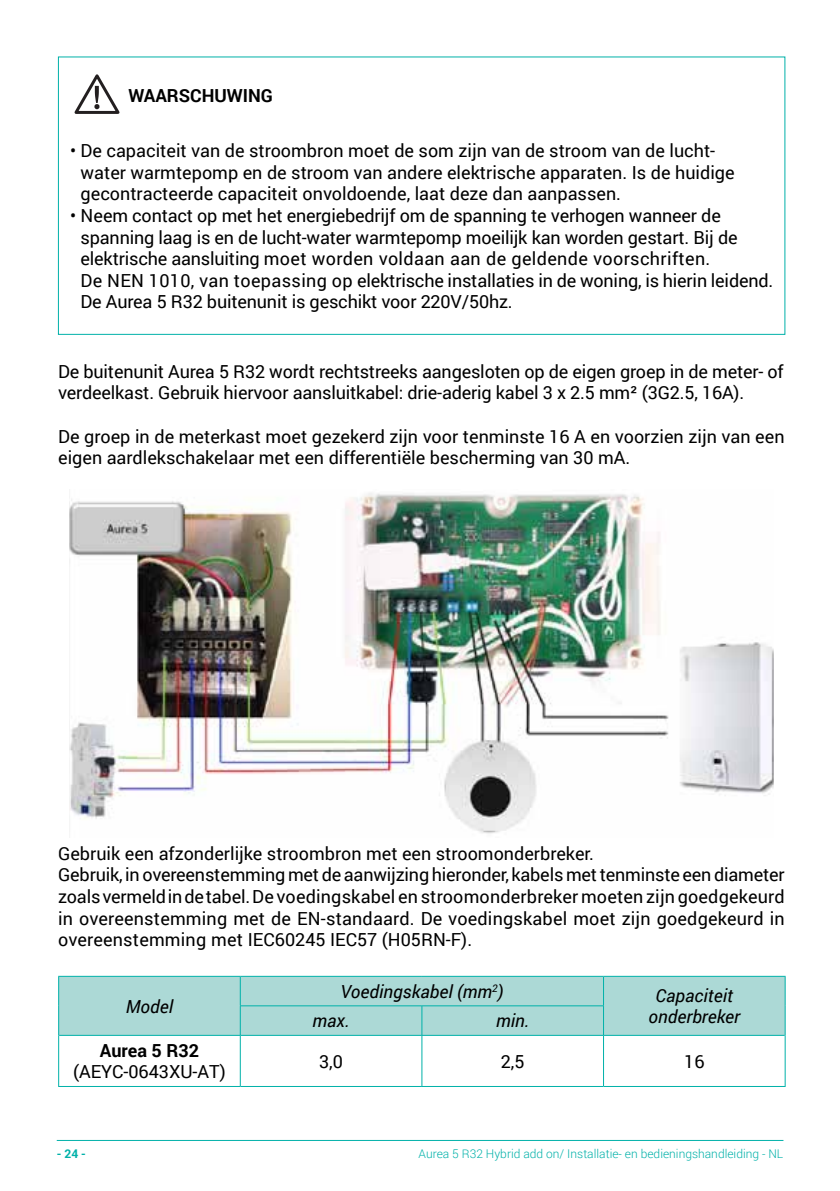
<style>
.page{position:relative;width:840px;height:1191px;background:#fff}
.page>*{position:absolute;margin:0;border:0;box-sizing:border-box;transform-origin:0 0}
.t1{font:18px/21.6px "Roboto";color:#000}
.t2{font:italic 18px "Roboto";color:#000}
.t3{font:700 18px "Roboto";color:#000}
.t4{font:300 12px "Roboto";color:#00b1a9}
.t5{font:700 12px "Roboto";color:#00b1a9}
</style>
<div class="page">
<hr style="left:57px;top:1140px;width:726px;height:1px;background:#00b1a9">
<svg style="left:74px;top:74px;width:45px;height:40px"></svg>
<img style="left:69px;top:493px;width:704px;height:341px">
<div style="left:59px;top:976px;width:725px;height:59px;background:#acd9d6"></div>
<svg style="left:58px;top:976px;width:1px;height:29px"></svg>
<hr style="left:58px;top:1005px;width:1px;height:30px;background:#00b1a9">
<hr style="left:58px;top:975px;width:182px;height:1px;background:#00b1a9">
<hr style="left:240px;top:975px;width:181px;height:1px;background:#00b1a9">
<hr style="left:421px;top:975px;width:182px;height:1px;background:#00b1a9">
<hr style="left:603px;top:975px;width:182px;height:1px;background:#00b1a9">
<svg style="left:784px;top:976px;width:1px;height:29px"></svg>
<hr style="left:784px;top:1005px;width:1px;height:30px;background:#00b1a9">
<svg style="left:240px;top:976px;width:1px;height:59px"></svg>
<hr style="left:240px;top:1005px;width:181px;height:1px;background:#00b1a9">
<hr style="left:421px;top:1005px;width:182px;height:1px;background:#00b1a9">
<svg style="left:421px;top:1006px;width:1px;height:29px"></svg>
<svg style="left:603px;top:976px;width:1px;height:59px"></svg>
<hr style="left:58px;top:1035px;width:1px;height:51px;background:#00b1a9">
<hr style="left:59px;top:1035px;width:181px;height:1px;background:#00b1a9">
<hr style="left:58px;top:1086px;width:182px;height:1px;background:#00b1a9">
<hr style="left:240px;top:1035px;width:1px;height:51px;background:#00b1a9">
<hr style="left:240px;top:1035px;width:181px;height:1px;background:#00b1a9">
<hr style="left:421px;top:1035px;width:182px;height:1px;background:#00b1a9">
<hr style="left:421px;top:1035px;width:1px;height:51px;background:#00b1a9">
<hr style="left:240px;top:1086px;width:181px;height:1px;background:#00b1a9">
<hr style="left:421px;top:1086px;width:182px;height:1px;background:#00b1a9">
<hr style="left:603px;top:1035px;width:1px;height:51px;background:#00b1a9">
<hr style="left:603px;top:1035px;width:181px;height:1px;background:#00b1a9">
<hr style="left:784px;top:1035px;width:1px;height:51px;background:#00b1a9">
<hr style="left:603px;top:1086px;width:182px;height:1px;background:#00b1a9">
<p class="t3" style="left:128px;top:88px;width:146px">WAARSCHUWING</p>
<p class="t1" style="left:80px;top:141px;width:655px;text-indent:-11px">• De capaciteit van de stroombron moet de som zijn van de stroom van de lucht&shy;water warmtepomp en de stroom van andere elektrische apparaten. Is de huidige gecontracteerde capaciteit onvoldoende, laat deze dan aanpassen.</p>
<p class="t1" style="left:80px;top:206px;width:694px;text-indent:-11px">• Neem contact op met het energiebedrijf om de spanning te verhogen wanneer de spanning laag is en de lucht-water warmtepomp moeilijk kan worden gestart. Bij de elektrische aansluiting moet worden voldaan aan de geldende voorschriften.<br>De NEN 1010, van toepassing op elektrische installaties in de woning, is hierin leidend.<br>De Aurea 5 R32 buitenunit is geschikt voor 220V/50hz.</p>
<p class="t1" style="left:58px;top:362px;width:726px">De buitenunit Aurea 5 R32 wordt rechtstreeks aangesloten op de eigen groep in de meter- of verdeelkast. Gebruik hiervoor aansluitkabel: drie-aderig kabel 3 x 2.5 mm² (3G2.5, 16A).</p>
<p class="t1" style="left:58px;top:426px;width:727px">De groep in de meterkast moet gezekerd zijn voor tenminste 16 A en voorzien zijn van een eigen aardlekschakelaar met een differentiële bescherming van 30 mA.</p>
<p class="t1" style="left:58px;top:843px;width:727px">Gebruik een afzonderlijke stroombron met een stroomonderbreker.<br>Gebruik, in overeenstemming met de aanwijzing hieronder, kabels met tenminste een diameter zoals vermeld in de tabel. De voedingskabel en stroomonderbreker moeten zijn goedgekeurd in overeenstemming met de EN-standaard. De voedingskabel moet zijn goedgekeurd in overeenstemming met IEC60245 IEC57 (H05RN-F).</p>
<p class="t2" style="left:126px;top:998px;width:49px">Model</p>
<p class="t3" style="left:100px;top:1042px;width:101px">Aurea 5 R32</p>
<p class="t1" style="left:73px;top:1062px;width:154px">(AEYC-0643XU-AT)</p>
<p class="t2" style="left:340px;top:978px;width:164px">Voedingskabel (mm<sup>2</sup>)</p>
<p class="t2" style="left:655px;top:987px;width:79px">Capaciteit</p>
<p class="t2" style="left:312px;top:1008px;width:39px">max.</p>
<p class="t2" style="left:496px;top:1008px;width:35px">min.</p>
<p class="t2" style="left:648px;top:1004px;width:93px">onderbreker</p>
<p class="t1" style="left:319px;top:1051px;width:25px">3,0</p>
<p class="t1" style="left:500px;top:1051px;width:25px">2,5</p>
<p class="t1" style="left:683px;top:1051px;width:22px">16</p>
<p class="t5" style="left:57px;top:1148px;width:31px">- 24 -</p>
<p class="t4" style="left:418px;top:1148px;width:366px">Aurea 5 R32 Hybrid add on/ Installatie- en bedieningshandleiding - NL</p>
</div>
